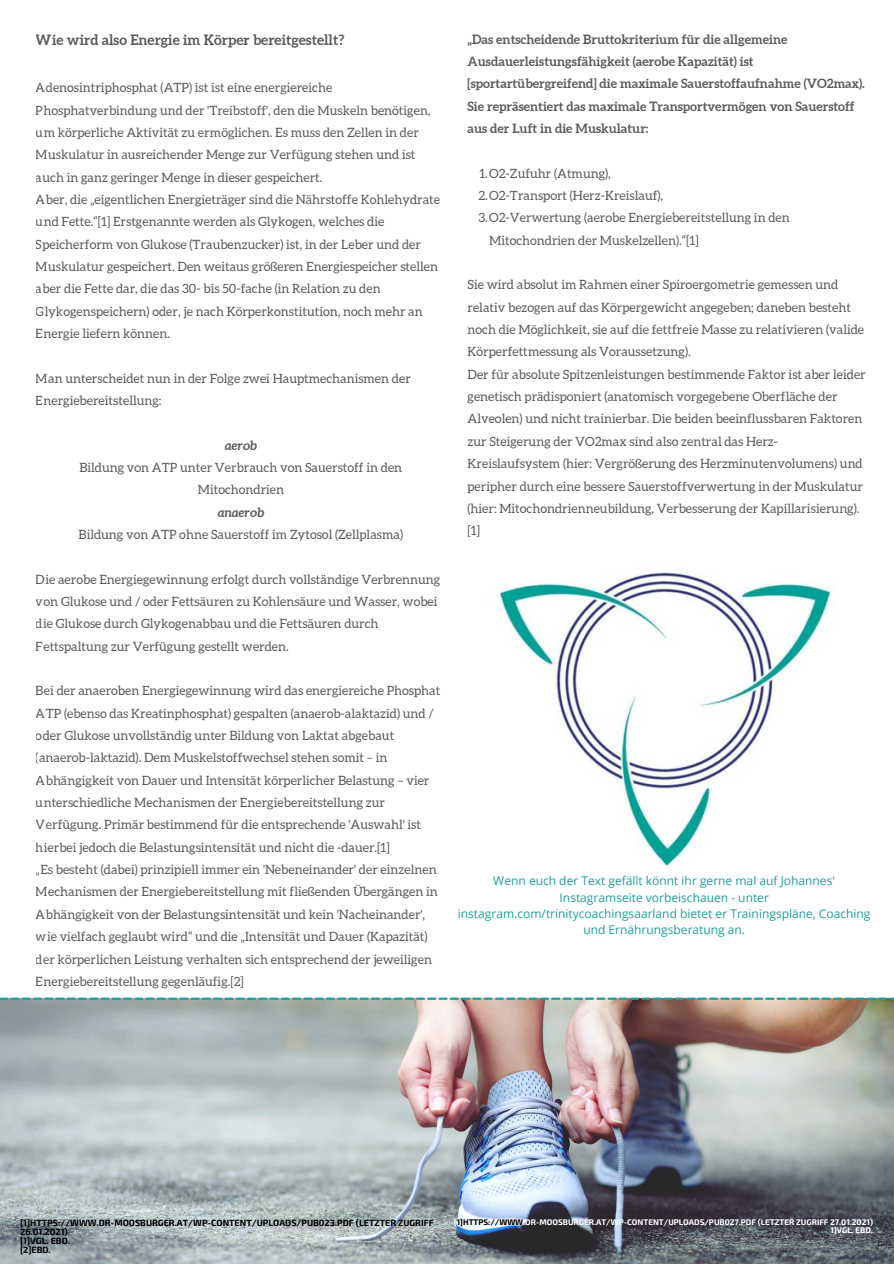
<style>
.page{position:relative;width:894px;height:1264px;background:#fff}
.page>*{position:absolute;margin:0;border:0;box-sizing:border-box;transform-origin:0 0}
.t1{font:700 14.25px "Aleo";color:#000}
.t2{font:12.75px/22.4px "Aleo";color:#000}
.t3{font:700 12.75px/22.4px "Aleo";color:#000}
.t4{font:italic 700 12.75px "Aleo";color:#000}
.t5{font:12px/16px "Open Sans";color:#219f96;text-align:center}
.t6{font:700 9px/9px "Exo 2";color:#000}
.t7{font:700 8.1px "Exo 2";color:#fff}
.s1{color:#000}
</style>
<div class="page">
<img style="left:499px;top:572px;width:332px;height:295px">
<img style="left:0;top:999px;width:893px;height:264px">
<svg style="left:0;top:997px;width:893px;height:2px;background:#7dc1bb"></svg>
<p class="t1" style="left:36px;top:32px;width:310px">Wie wird also Energie im Körper bereitgestellt?</p>
<p class="t2" style="left:36px;top:76px;width:405px">Adenosintriphosphat (ATP) ist ist eine energiereiche Phosphatverbindung und der 'Treibstoff', den die Muskeln benötigen, um körperliche Aktivität zu ermöglichen. Es muss den Zellen in der Muskulatur in ausreichender Menge zur Verfügung stehen und ist auch in ganz geringer Menge in dieser gespeichert.<br>Aber, die „eigentlichen Energieträger sind die Nährstoffe Kohlehydrate und Fette.“[1] Erstgenannte werden als Glykogen, welches die Speicherform von Glukose (Traubenzucker) ist, in der Leber und der Muskulatur gespeichert. Den weitaus größeren Energiespeicher stellen aber die Fette dar, die das 30- bis 50-fache (in Relation zu den Glykogenspeichern) oder, je nach Körperkonstitution, noch mehr an Energie liefern können.</p>
<p class="t2" style="left:36px;top:367px;width:376px">Man unterscheidet nun in der Folge zwei Hauptmechanismen der<br>Energiebereitstellung:</p>
<p class="t4" style="left:225px;top:437px;width:34px">aerob</p>
<p class="t2" style="left:79px;top:456px;width:324px;text-align:center">Bildung von ATP unter Verbrauch von Sauerstoff in den<br>Mitochondrien</p>
<p class="t4" style="left:218px;top:504px;width:48px">anaerob</p>
<p class="t2" style="left:79px;top:523px;width:326px">Bildung von ATP ohne Sauerstoff im Zytosol (Zellplasma)</p>
<p class="t2" style="left:36px;top:568px;width:405px">Die aerobe Energiegewinnung erfolgt durch vollständige Verbrennung von Glukose und / oder Fettsäuren zu Kohlensäure und Wasser, wobei die Glukose durch Glykogenabbau und die Fettsäuren durch Fettspaltung zur Verfügung gestellt werden.</p>
<p class="t2" style="left:36px;top:679px;width:406px">Bei der anaeroben Energiegewinnung wird das energiereiche Phosphat ATP (ebenso das Kreatinphosphat) gespalten (anaerob-alaktazid) und / oder Glukose unvollständig unter Bildung von Laktat abgebaut (anaerob-laktazid). Dem Muskelstoffwechsel stehen somit – in Abhängigkeit von Dauer und Intensität körperlicher Belastung – vier unterschiedliche Mechanismen der Energiebereitstellung zur Verfügung. Primär bestimmend für die entsprechende 'Auswahl' ist hierbei jedoch die Belastungsintensität und nicht die -dauer.[1]<br>„Es besteht (dabei) prinzipiell immer ein 'Nebeneinander' der einzelnen Mechanismen der Energiebereitstellung mit fließenden Übergängen in Abhängigkeit von der Belastungsintensität und kein 'Nacheinander', wie vielfach geglaubt wird“ und die „Intensität und Dauer (Kapazität) der körperlichen Leistung verhalten sich entsprechend der jeweiligen Energiebereitstellung gegenläufig.[2]</p>
<p class="t3" style="left:467px;top:28px;width:398px">„Das entscheidende Bruttokriterium für die allgemeine Ausdauerleistungsfähigkeit (aerobe Kapazität) ist [sportartübergreifend] die maximale Sauerstoffaufnahme (VO2max).<br>Sie repräsentiert das maximale Transportvermögen von Sauerstoff aus der Luft in die Muskulatur:</p>
<p class="t2" style="left:479px;top:162px;width:133px">1.O2-Zufuhr (Atmung),</p>
<p class="t2" style="left:478px;top:184px;width:186px">2.O2-Transport (Herz-Kreislauf),</p>
<p class="t2" style="left:478px;top:207px;width:313px">3.O2-Verwertung (aerobe Energiebereitstellung in den</p>
<p class="t2" style="left:489px;top:229px;width:211px">Mitochondrien der Muskelzellen).“[1]</p>
<p class="t2" style="left:467px;top:274px;width:399px">Sie wird absolut im Rahmen einer Spiroergometrie gemessen und relativ bezogen auf das Körpergewicht angegeben; daneben besteht noch die Möglichkeit, sie auf die fettfreie Masse zu relativieren (valide Körperfettmessung als Voraussetzung).<br>Der für absolute Spitzenleistungen bestimmende Faktor ist aber leider genetisch prädisponiert (anatomisch vorgegebene Oberfläche der Alveolen) und nicht trainierbar. Die beiden beeinflussbaren Faktoren zur Steigerung der VO2max sind also zentral das Herz-Kreislaufsystem (hier: Vergrößerung des Herzminutenvolumens) und peripher durch eine bessere Sauerstoffverwertung in der Muskulatur (hier: Mitochondrienneubildung, Verbesserung der Kapillarisierung). [1]</p>
<p class="t5" style="left:457px;top:872px;width:414px">Wenn euch der Text gefällt könnt ihr gerne mal auf Johannes' Instagramseite vorbeischauen - unter instagram.com/trinitycoachingsaarland bietet er Trainingspläne, Coaching und Ernährungsberatung an.</p>
<p class="t6" style="left:20px;top:1217px;width:415px">[1]HTTPS://WWW.DR-MOOSBURGER.AT/WP-CONTENT/UPLOADS/PUB023.PDF (LETZTER ZUGRIFF<br>26.01.2021)</p>
<p class="t6" style="left:20px;top:1235px;width:51px">[1]VGL. EBD.</p>
<p class="t6" style="left:20px;top:1244px;width:32px">[2]EBD.</p>
<p class="t7" style="left:454px;top:1216px;width:420px">[<span class="s1">1]HTTPS://WWW</span>.DR-MOOSBURGER.AT/WP-CONTENT/UPLOADS/PUB027.PDF (LETZTER ZUGRIFF 27.01.2021)</p>
<p class="t7" style="left:830px;top:1224px;width:44px">1]VGL. EBD.</p>
</div>
